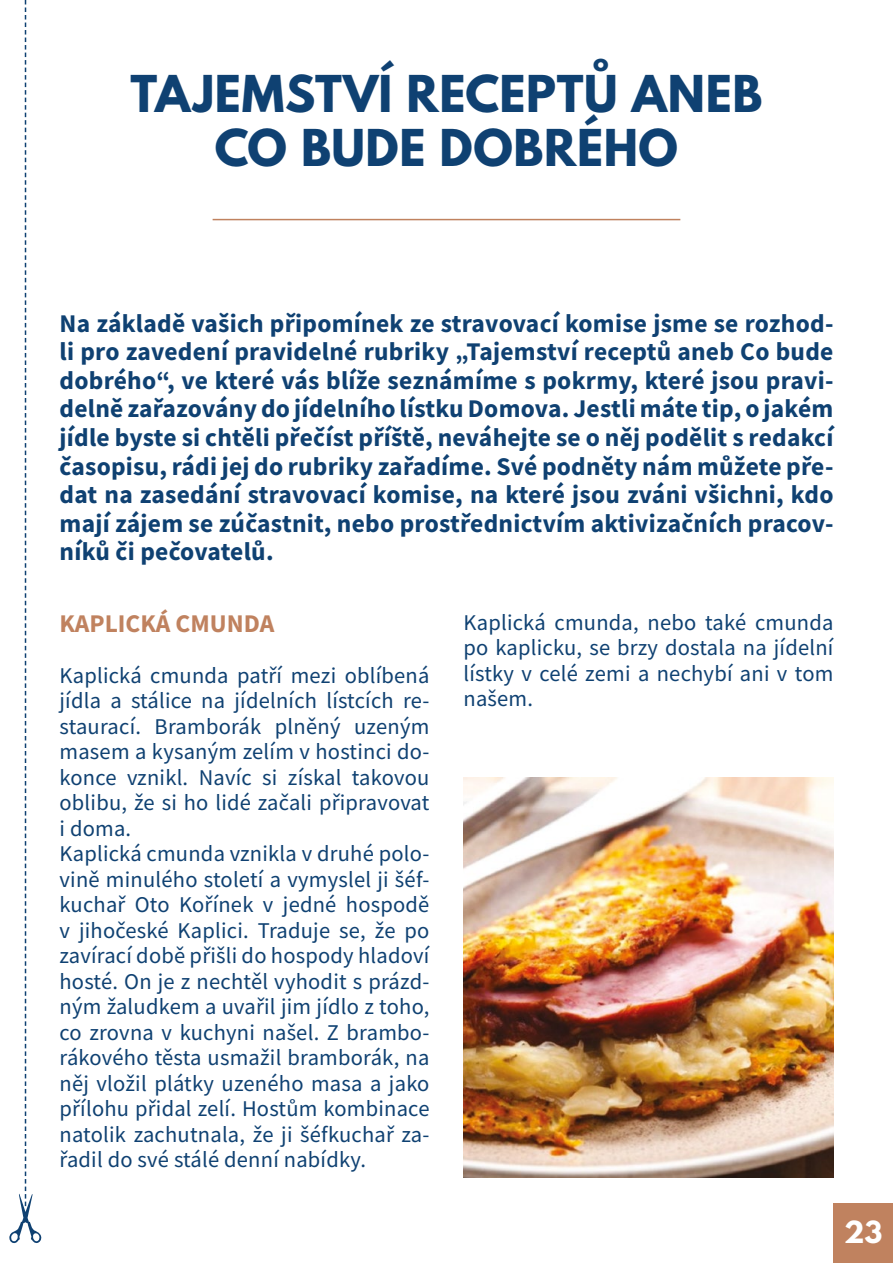
<style>
.page{position:relative;width:893px;height:1263px;background:#fff}
.page>*{position:absolute;margin:0;border:0;box-sizing:border-box;transform-origin:0 0}
.t1{font:700 45px/54px "League Spartan";letter-spacing:.015em;color:#0f4172;text-align:center}
.t2{font:700 27px "League Spartan";color:#fff}
.t3{font:700 25.5px/28.5px "Source Sans Pro";letter-spacing:.01em;color:#0f4172;text-align:justify}
.t4{font:700 25.5px "Source Sans Pro";color:#c0825f}
.t5{font:22.5px/25.5px "Source Sans Pro";letter-spacing:.01em;color:#0f4172}
</style>
<div class="page">
<div style="left:833px;top:1203px;width:60px;height:60px;background:#c0825f"></div>
<img style="left:463px;top:777px;width:370px;height:401px">
<svg style="left:9px;top:0;width:33px;height:1243px"></svg>
<hr style="left:213px;top:219px;width:467px;height:1px;background:#c0825f">
<h1 class="t1" style="left:131px;top:66px;width:633px">TAJEMSTVÍ RECEPTŮ ANEB<br>CO BUDE DOBRÉHO</h1>
<p class="t3" style="left:60px;top:309px;width:775px">Na základě vašich připomínek ze stravovací komise jsme se rozhod&shy;li pro zavedení pravidelné rubriky „Tajemství receptů aneb Co bude dobrého“, ve které vás blíže seznámíme s pokrmy, které jsou pravi&shy;delně zařazovány do jídelního lístku Domova. Jestli máte tip, o jakém jídle byste si chtěli přečíst příště, neváhejte se o něj podělit s redakcí časopisu, rádi jej do rubriky zařadíme. Své podněty nám můžete pře&shy;dat na zasedání stravovací komise, na které jsou zváni všichni, kdo mají zájem se zúčastnit, nebo prostřednictvím aktivizačních pracov&shy;níků či pečovatelů.</p>
<p class="t4" style="left:60px;top:606px;width:216px">KAPLICKÁ CMUNDA</p>
<p class="t5" style="left:60px;top:662px;width:371px">Kaplická cmunda patří mezi oblíbená jídla a stálice na jídelních lístcích re&shy;staurací. Bramborák plněný uzeným masem a kysaným zelím v hostinci do&shy;konce vznikl. Navíc si získal takovou oblibu, že si ho lidé začali připravovat i doma.<br>Kaplická cmunda vznikla v druhé polo&shy;vině minulého století a vymyslel ji šéf&shy;kuchař Oto Kořínek v jedné hospodě v jihočeské Kaplici. Traduje se, že po zavírací době přišli do hospody hladoví hosté. On je z nechtěl vyhodit s prázd&shy;ným žaludkem a uvařil jim jídlo z toho, co zrovna v kuchyni našel. Z brambo&shy;rákového těsta usmažil bramborák, na něj vložil plátky uzeného masa a jako přílohu přidal zelí. Hostům kombinace natolik zachutnala, že ji šéfkuchař za&shy;řadil do své stálé denní nabídky.</p>
<p class="t5" style="left:463px;top:609px;width:371px;text-align:justify">Kaplická cmunda, nebo také cmunda po kaplicku, se brzy dostala na jídelní lístky v celé zemi a nechybí ani v tom našem.</p>
<p class="t2" style="left:844px;top:1211px;width:40px">23</p>
</div>
